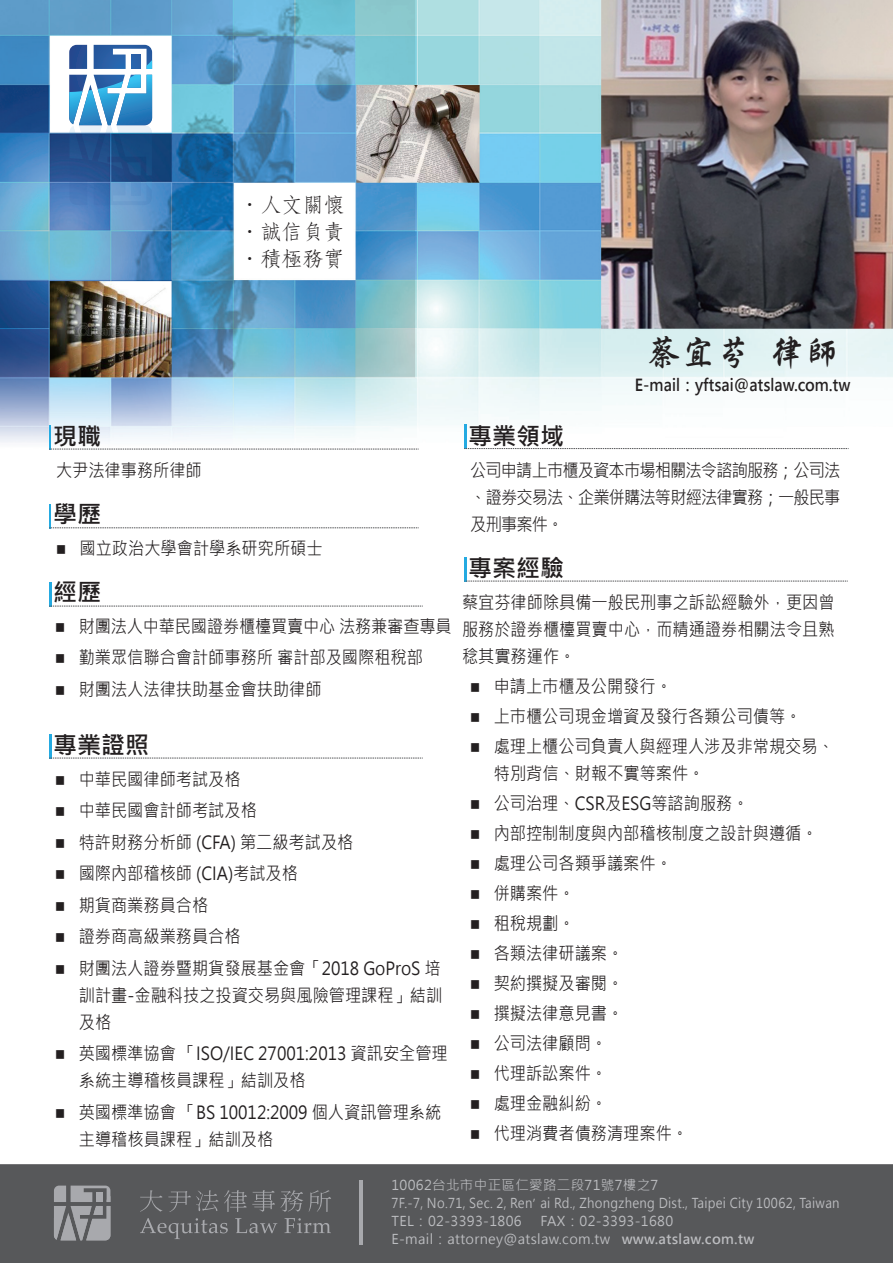
<style>
.page{position:relative;width:893px;height:1263px;background:#fff}
.page>*{position:absolute;margin:0;border:0;box-sizing:border-box;transform-origin:0 0}
.t1{font:35.4px "DF Xing Kai W5 HK BF";color:#231f20}
.t2{font:700 24px "Microsoft Jheng Hei";color:#231f20}
.t3{font:21px/27px "DF Fang Song Md HK BF";color:#231f20;text-align:justify}
.t4{font:18px/27px "Microsoft Jheng Hei";color:#231f20;text-align:justify;scale:.9 1}
.t5{font:700 16.5px "Microsoft Jheng Hei";color:#231f20;scale:.9 1}
.t6{font:13.5px/18px "Microsoft Jheng Hei";letter-spacing:.025em;color:#bcbdc0}
.s1{font-family:"Myriad Pro"}
.s2{font-weight:700}
</style>
<div class="page">
<img style="left:0;top:0;width:893px;height:1263px">
<svg style="left:69px;top:181px;width:18px;height:24px"></svg>
<svg style="left:94px;top:181px;width:58px;height:24px"></svg>
<svg style="left:69px;top:45px;width:18px;height:24px"></svg>
<svg style="left:94px;top:45px;width:58px;height:24px"></svg>
<svg style="left:69px;top:75px;width:83px;height:100px"></svg>
<hr style="left:49px;top:425px;width:2px;height:24px;background:#24aae1">
<svg style="left:54px;top:1185px;width:56px;height:55px"></svg>
<hr style="left:359px;top:1180px;width:4px;height:65px;background:#a8a9ad">
<svg style="left:49px;top:449px;width:370px;height:1px"></svg>
<hr style="left:464px;top:425px;width:2px;height:24px;background:#24aae1">
<svg style="left:464px;top:448px;width:385px;height:1px"></svg>
<hr style="left:464px;top:557px;width:2px;height:24px;background:#24aae1">
<svg style="left:464px;top:581px;width:384px;height:1px"></svg>
<hr style="left:49px;top:583px;width:2px;height:24px;background:#24aae1">
<svg style="left:49px;top:606px;width:374px;height:1px"></svg>
<hr style="left:49px;top:734px;width:2px;height:24px;background:#24aae1">
<svg style="left:49px;top:758px;width:374px;height:1px"></svg>
<hr style="left:49px;top:504px;width:2px;height:24px;background:#24aae1">
<svg style="left:49px;top:527px;width:370px;height:1px"></svg>
<svg style="left:140px;top:1218px;width:88px;height:21px"></svg>
<svg style="left:235px;top:1218px;width:42px;height:15px"></svg>
<svg style="left:285px;top:1218px;width:46px;height:15px"></svg>
<svg style="left:140px;top:1190px;width:78px;height:22px"></svg>
<svg style="left:224px;top:1190px;width:79px;height:22px"></svg>
<svg style="left:309px;top:1190px;width:22px;height:22px"></svg>
<p class="t3" style="left:239px;top:191px;width:106px">．人文關懷．誠信負責．積極務實</p>
<h2 class="t2" style="left:53px;top:421px;width:49px">現職</h2>
<p class="t4" style="left:56px;top:456px;width:164px">大尹法律事務所律師</p>
<h2 class="t2" style="left:53px;top:499px;width:49px">學歷</h2>
<p class="t4" style="left:56px;top:534px;width:298px">■ 國立政治大學會計學系研究所碩士</p>
<h2 class="t2" style="left:53px;top:577px;width:49px">經歷</h2>
<p class="t4" style="left:55px;top:612px;width:442px">■ 財團法人中華民國證券櫃檯買賣中心 法務兼審查專員</p>
<p class="t4" style="left:55px;top:644px;width:410px">■ 勤業眾信聯合會計師事務所 審計部及國際租稅部</p>
<p class="t4" style="left:55px;top:675px;width:298px">■ 財團法人法律扶助基金會扶助律師</p>
<h2 class="t2" style="left:53px;top:730px;width:97px">專業證照</h2>
<p class="t4" style="left:55px;top:765px;width:208px">■ 中華民國律師考試及格</p>
<p class="t4" style="left:55px;top:797px;width:226px">■ 中華民國會計師考試及格</p>
<p class="t4" style="left:55px;top:828px;width:333px">■ 特許財務分析師 (CFA) 第二級考試及格</p>
<p class="t4" style="left:55px;top:860px;width:271px">■ 國際內部稽核師 (CIA)考試及格</p>
<p class="t4" style="left:55px;top:891px;width:172px">■ 期貨商業務員合格</p>
<p class="t4" style="left:55px;top:923px;width:208px">■ 證券商高級業務員合格</p>
<p class="t4" style="left:79px;top:954px;width:405px;text-indent:-24px">■ 財團法人證券暨期貨發展基金會「2018 GoProS 培訓計畫-金融科技之投資交易與風險管理課程」結訓及格</p>
<p class="t4" style="left:79px;top:1040px;width:411px;text-indent:-24px">■ 英國標準協會 「ISO/IEC 27001:2013 資訊安全管理系統主導稽核員課程」結訓及格</p>
<p class="t4" style="left:79px;top:1098px;width:404px;text-indent:-24px">■ 英國標準協會 「BS 10012:2009 個人資訊管理系統主導稽核員課程」結訓及格</p>
<h1 class="t1" style="left:646px;top:335px;width:196px">蔡宜芬 律師</h1>
<p class="t5" style="left:635px;top:375px;width:241px">E-mail：yftsai@atslaw.com.tw</p>
<h2 class="t2" style="left:468px;top:421px;width:97px">專業領域</h2>
<p class="t4" style="left:470px;top:456px;width:413px">公司申請上巿櫃及資本巿場相關法令諮詢服務；公司法、證券交易法、企業併購法等財經法律實務；一般民事及刑事案件。</p>
<h2 class="t2" style="left:468px;top:553px;width:97px">專案經驗</h2>
<p class="t4" style="left:462px;top:588px;width:415px">蔡宜芬律師除具備一般民刑事之訴訟經驗外，更因曾服務於證券櫃檯買賣中心，而精通證券相關法令且熟稔其實務運作。</p>
<p class="t4" style="left:470px;top:672px;width:226px">■ 申請上巿櫃及公開發行。</p>
<p class="t4" style="left:470px;top:702px;width:370px">■ 上巿櫃公司現金增資及發行各類公司債等。</p>
<p class="t4" style="left:494px;top:732px;width:379px;text-indent:-24px">■ 處理上櫃公司負責人與經理人涉及非常規交易、特別背信、財報不實等案件。</p>
<p class="t4" style="left:470px;top:789px;width:311px">■ 公司治理、CSR及ESG等諮詢服務。</p>
<p class="t4" style="left:470px;top:819px;width:388px">■ 內部控制制度與內部稽核制度之設計與遵循。</p>
<p class="t4" style="left:470px;top:849px;width:226px">■ 處理公司各類爭議案件。</p>
<p class="t4" style="left:470px;top:879px;width:118px">■ 併購案件。</p>
<p class="t4" style="left:470px;top:909px;width:118px">■ 租稅規劃。</p>
<p class="t4" style="left:470px;top:939px;width:172px">■ 各類法律研議案。</p>
<p class="t4" style="left:470px;top:969px;width:172px">■ 契約撰擬及審閱。</p>
<p class="t4" style="left:470px;top:999px;width:172px">■ 撰擬法律意見書。</p>
<p class="t4" style="left:470px;top:1029px;width:154px">■ 公司法律顧問。</p>
<p class="t4" style="left:470px;top:1059px;width:154px">■ 代理訴訟案件。</p>
<p class="t4" style="left:470px;top:1089px;width:154px">■ 處理金融糾紛。</p>
<p class="t4" style="left:470px;top:1119px;width:244px">■ 代理消費者債務清理案件。</p>
<p class="t6" style="left:391px;top:1176px;width:450px">10062台北市中正區仁愛路二段71號7樓之7<br>7F.-7, No.71, Sec. 2, Ren<span class="s1">’</span> ai Rd., Zhongzheng Dist., Taipei City 10062, Taiwan<br>TEL：02-3393-1806</p>
<p class="t6" style="left:391px;top:1212px;width:364px;text-indent:149px">FAX：02-3393-1680<br>E-mail：attorney@atslaw.com.tw <span class="s2">www.atslaw.com.tw</span></p>
</div>
